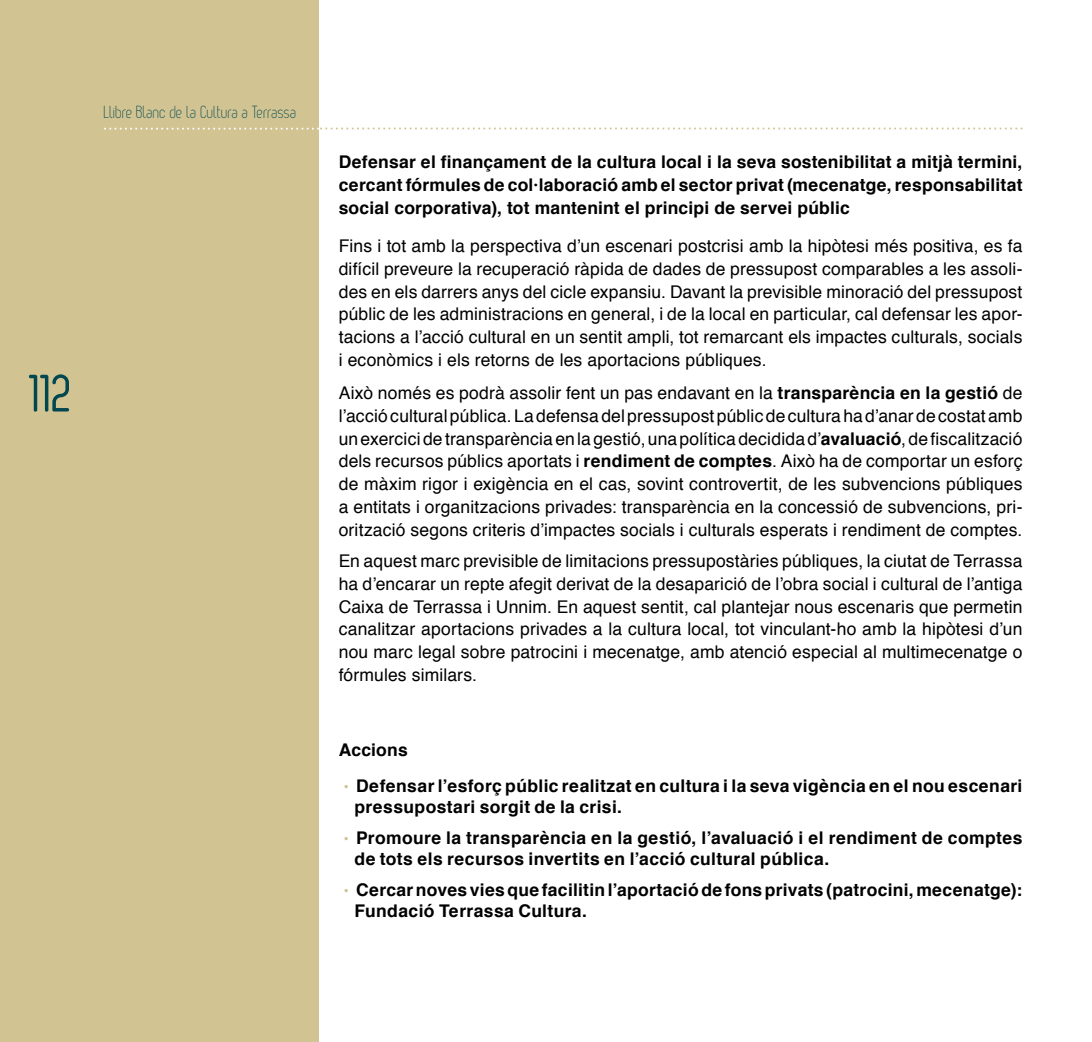
<style>
.page{position:relative;width:1092px;height:1042px;background:#fff}
.page>*{position:absolute;margin:0;border:0;box-sizing:border-box;transform-origin:0 0}
.t1{font:52.5px "Oval";color:#004750}
.t2{font:17.5px/22.8px "Helvetica";letter-spacing:.01em;color:#000;text-align:justify}
.t3{font:700 17.5px/21px "Helvetica";letter-spacing:.02em;color:#000}
.t4{font:300 17.5px "Oval";letter-spacing:.015em;color:#004750}
.s1{font-weight:700}
.s2{font-family:"Oval Double";font-weight:400;font-size:14px;color:#d1c392}
</style>
<div class="page">
<div style="left:0;top:0;width:319px;height:1042px;background:#d1c392"></div>
<svg style="left:104px;top:128px;width:918px;height:1px"></svg>
<p class="t4" style="left:104px;top:103px;width:194px">Llibre Blanc de la Cultura a Terrassa</p>
<h1 class="t1" style="left:31px;top:364px;width:43px">112</h1>
<p class="t3" style="left:339px;top:151px;width:685px;line-height:22.8px;text-align:justify">Defensar el finançament de la cultura local i la seva sostenibilitat a mitjà termini, cercant fórmules de col·laboració amb el sector privat (mecenatge, responsabilitat social corporativa), tot mantenint el principi de servei públic</p>
<p class="t2" style="left:339px;top:235px;width:685px">Fins i tot amb la perspectiva d’un escenari postcrisi amb la hipòtesi més positiva, es fa difícil preveure la recuperació ràpida de dades de pressupost comparables a les assoli· des en els darrers anys del cicle expansiu. Davant la previsible minoració del pressupost públic de les administracions en general, i de la local en particular, cal defensar les apor· tacions a l’acció cultural en un sentit ampli, tot remarcant els impactes culturals, socials i econòmics i els retorns de les aportacions públiques.</p>
<p class="t2" style="left:339px;top:382px;width:685px">Això només es podrà assolir fent un pas endavant en la <span class="s1">transparència en la gestió</span> de l’acció cultural pública. La defensa del pressupost públic de cultura ha d’anar de costat amb un exercici de transparència en la gestió, una política decidida d’<span class="s1">avaluació</span>, de fiscalització dels recursos públics aportats i <span class="s1">rendiment de comptes</span>. Això ha de comportar un esforç de màxim rigor i exigència en el cas, sovint controvertit, de les subvencions públiques a entitats i organitzacions privades: transparència en la concessió de subvencions, pri· orització segons criteris d’impactes socials i culturals esperats i rendiment de comptes.</p>
<p class="t2" style="left:339px;top:550px;width:685px">En aquest marc previsible de limitacions pressupostàries públiques, la ciutat de Terrassa ha d’encarar un repte afegit derivat de la desaparició de l’obra social i cultural de l’antiga Caixa de Terrassa i Unnim. En aquest sentit, cal plantejar nous escenaris que permetin canalitzar aportacions privades a la cultura local, tot vinculant-ho amb la hipòtesi d’un nou marc legal sobre patrocini i mecenatge, amb atenció especial al multimecenatge o fórmules similars.</p>
<p class="t3" style="left:339px;top:740px;width:70px">Accions</p>
<p class="t3" style="left:354px;top:775px;width:669px;text-indent:-10px"><span class="s2">•</span> Defensar l’esforç públic realitzat en cultura i la seva vigència en el nou escenari pressupostari sorgit de la crisi.</p>
<p class="t3" style="left:354px;top:827px;width:669px;text-indent:-10px"><span class="s2">•</span> Promoure la transparència en la gestió, l’avaluació i el rendiment de comptes de tots els recursos invertits en l’acció cultural pública.</p>
<p class="t3" style="left:354px;top:879px;width:669px;text-indent:-10px"><span class="s2">•</span> Cercar noves vies que facilitin l’aportació de fons privats (patrocini, mecenatge):<br>Fundació Terrassa Cultura.</p>
</div>
